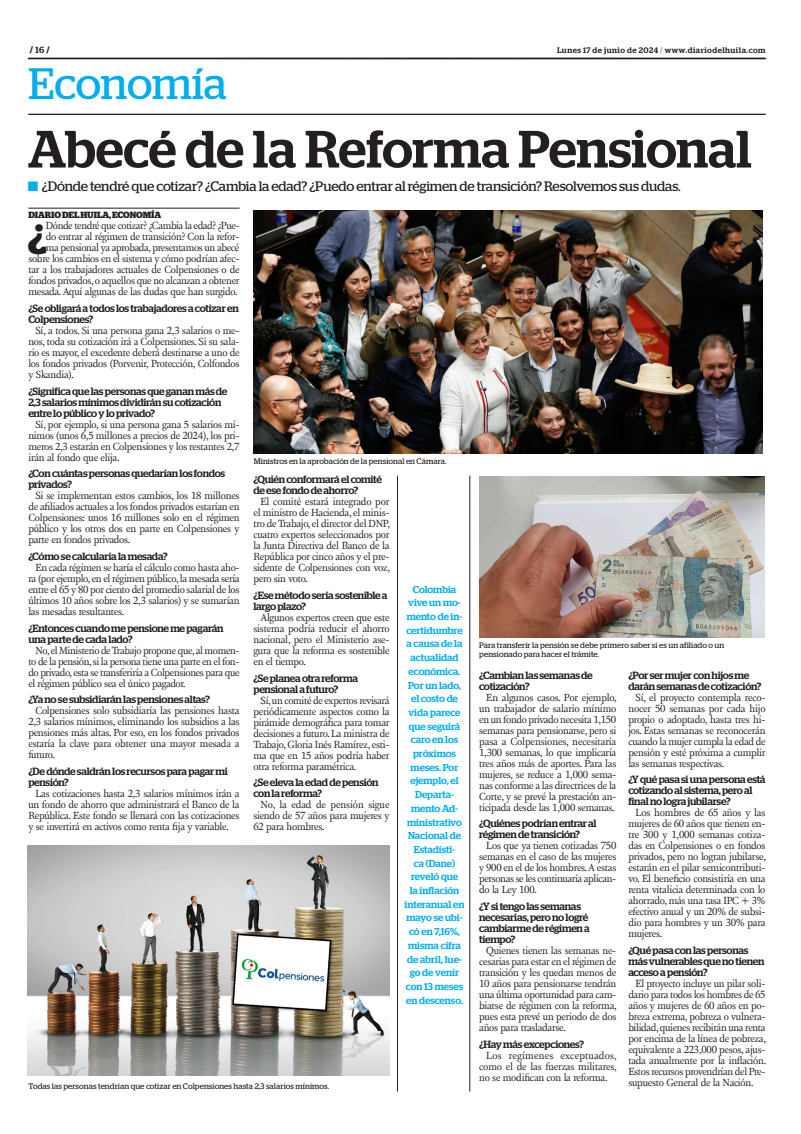
<style>
.page{position:relative;width:801px;height:1134px;background:#fff}
.page>*{position:absolute;margin:0;border:0;box-sizing:border-box;transform-origin:0 0}
.TITULO{font:500 52.4px "Stag";color:#231f20}
.t1{font:43.9px "Stag";letter-spacing:-.005em;color:#00aeef}
.TEXTO_UNO{font:600 42px "Stag";color:#231f20}
.SUMARIO{font:13.7px "Stag";letter-spacing:-.01em;color:#231f20}
.TEXTO{font:10.6px/11px "New Fournier BP";letter-spacing:-.025em;color:#231f20;text-align:justify}
.TEXTO_UNO-2{font:10.6px/11px "New Fournier BP";letter-spacing:-.035em;color:#231f20;text-align:right}
.INTERTITULO{font:500 10.5px/11px "Stag";letter-spacing:-.025em;color:#231f20}
.DESTACADO_AZUL{font:500 10px/13.7px "Stag";color:#00aeef;text-align:center}
.CREDITO_1{font:700 9px "Stag";letter-spacing:-.005em;color:#231f20}
.PIE_DE_FOTO{font:8px/9px "Stag";letter-spacing:.01em;color:#231f20}
.t2{font:500 8px "Stag";letter-spacing:.06em;color:#231f20}
.s1{font-weight:500}
.s2{font-weight:300}
.s3{color:#00aeef}
</style>
<div class="page">
<svg style="left:28px;top:58px;width:737px;height:1px"></svg>
<hr style="left:28px;top:114px;width:737px;height:1px;background:#231f20">
<img style="left:253px;top:210px;width:509px;height:243px">
<img style="left:479px;top:476px;width:285px;height:161px">
<img style="left:28px;top:845px;width:361px;height:230px">
<hr style="left:28px;top:208px;width:212px;height:1px;background:#231f20">
<hr style="left:397px;top:476px;width:1px;height:615px;background:#231f20">
<hr style="left:469px;top:476px;width:1px;height:615px;background:#231f20">
<p class="CREDITO_1" style="left:30px;top:45px;width:21px">/ <span class="s1">16</span> /</p>
<p class="t2" style="left:557px;top:45px;width:210px">Lunes 17 de junio de 2024 <span class="s2">/</span> www.diariodelhuila.com</p>
<p class="t1" style="left:28px;top:58px;width:200px">Economía</p>
<p class="TITULO" style="left:28px;top:118px;width:725px">Abecé de la Reforma Pensional</p>
<p class="SUMARIO" style="left:28px;top:178px;width:654px"><span class="s3">■</span> ¿Dónde tendré que cotizar? ¿Cambia la edad? ¿Puedo entrar al régimen de transición? Resolvemos sus dudas.</p>
<p class="CREDITO_1" style="left:28px;top:210px;width:134px">DIARIO DEL HUILA, ECONOMÍA</p>
<p class="TEXTO_UNO" style="left:28px;top:212px;width:20px">¿</p>
<p class="TEXTO_UNO-2" style="left:28px;top:220px;width:213px">Dónde tendré que cotizar? ¿Cambia la edad? ¿Pue-<br>do entrar al régimen de transición? Con la refor-<br>ma pensional ya aprobada, presentamos un abecé sobre los cambios en el sistema y cómo podrían afec&shy;tar a los trabajadores actuales de Colpensiones o de fondos privados, o aquellos que no alcanzan a obtener mesada. Aquí algunas de las dudas que han surgido.</p>
<p class="INTERTITULO" style="left:28px;top:303px;width:212px">¿Se obligará a todos los trabajadores a cotizar en<br>Colpensiones?</p>
<p class="TEXTO" style="left:28px;top:325px;width:213px;text-indent:7px">Sí, a todos. Si una persona gana 2,3 salarios o me&shy;nos, toda su cotización irá a Colpensiones. Si su sala&shy;rio es mayor, el excedente deberá destinarse a uno de los fondos privados (Porvenir, Protección, Colfondos y Skandia).</p>
<p class="INTERTITULO" style="left:28px;top:385px;width:201px">¿Significa que las personas que ganan más de<br>2,3 salarios mínimos dividirán su cotización entre lo público y lo privado?</p>
<p class="TEXTO" style="left:28px;top:419px;width:213px;text-indent:7px">Sí, por ejemplo, si una persona gana 5 salarios mí&shy;nimos (unos 6,5 millones a precios de 2024), los pri&shy;meros 2,3 estarán en Colpensiones y los restantes 2,7 irán al fondo que elija.</p>
<p class="INTERTITULO" style="left:28px;top:468px;width:198px">¿Con cuántas personas quedarían los fondos privados?</p>
<p class="TEXTO" style="left:28px;top:490px;width:213px;text-indent:7px">Si se implementan estos cambios, los 18 millones de afiliados actuales a los fondos privados estarían en Colpensiones: unos 16 millones solo en el régimen público y los otros dos en parte en Colpensiones y parte en fondos privados.</p>
<p class="INTERTITULO" style="left:28px;top:551px;width:141px">¿Cómo se calcularía la mesada?</p>
<p class="TEXTO" style="left:28px;top:562px;width:213px;text-indent:7px">En cada régimen se haría el cálculo como hasta aho&shy;ra (por ejemplo, en el régimen público, la mesada sería entre el 65 y 80 por ciento del promedio salarial de los últimos 10 años sobre los 2,3 salarios) y se sumarían las mesadas resultantes.</p>
<p class="INTERTITULO" style="left:28px;top:622px;width:197px">¿Entonces cuando me pensione me pagarán una parte de cada lado?</p>
<p class="TEXTO" style="left:28px;top:645px;width:213px;text-indent:7px">No, el Ministerio de Trabajo propone que, al momen&shy;to de la pensión, si la persona tiene una parte en el fon&shy;do privado, esta se transferiría a Colpensiones para que el régimen público sea el único pagador.</p>
<p class="INTERTITULO" style="left:28px;top:694px;width:183px">¿Ya no se subsidiarán las pensiones altas?</p>
<p class="TEXTO" style="left:28px;top:705px;width:213px;text-indent:7px">Colpensiones solo subsidiaría las pensiones hasta 2,3 salarios mínimos, eliminando los subsidios a las pensiones más altas. Por eso, en los fondos privados estaría la clave para obtener una mayor mesada a futuro.</p>
<p class="INTERTITULO" style="left:28px;top:766px;width:201px">¿De dónde saldrán los recursos para pagar mi pensión?</p>
<p class="TEXTO" style="left:28px;top:788px;width:213px;text-indent:7px">Las cotizaciones hasta 2,3 salarios mínimos irán a un fondo de ahorro que administrará el Banco de la República. Este fondo se llenará con las cotizaciones y se invertirá en activos como renta fija y variable.</p>
<p class="PIE_DE_FOTO" style="left:254px;top:456px;width:194px">Ministros en la aprobación de la pensional en Cámara.</p>
<p class="INTERTITULO" style="left:253px;top:474px;width:130px">¿Quién conformará el comité de ese fondo de ahorro?</p>
<p class="TEXTO" style="left:253px;top:496px;width:138px;text-indent:7px">El comité estará integrado por el ministro de Hacienda, el minis&shy;tro de Trabajo, el director del DNP, cuatro expertos seleccionados por la Junta Directiva del Banco de la República por cinco años y el pre&shy;sidente de Colpensiones con voz, pero sin voto.</p>
<p class="INTERTITULO" style="left:253px;top:589px;width:136px">¿Ese método sería sostenible a largo plazo?</p>
<p class="TEXTO" style="left:253px;top:612px;width:138px;text-indent:7px">Algunos expertos creen que este sistema podría reducir el ahorro nacional, pero el Ministerio ase&shy;gura que la reforma es sostenible en el tiempo.</p>
<p class="INTERTITULO" style="left:253px;top:672px;width:106px">¿Se planea otra reforma pensional a futuro?</p>
<p class="TEXTO" style="left:253px;top:694px;width:138px;text-indent:7px">Sí, un comité de expertos revisará periódicamente aspectos como la pirámide demográfica para tomar decisiones a futuro. La ministra de Trabajo, Gloria Inés Ramírez, esti&shy;ma que en 15 años podría haber otra reforma paramétrica.</p>
<p class="INTERTITULO" style="left:253px;top:777px;width:127px">¿Se eleva la edad de pensión con la reforma?</p>
<p class="TEXTO" style="left:253px;top:799px;width:138px;text-indent:7px">No, la edad de pensión sigue siendo de 57 años para mujeres y 62 para hombres.</p>
<p class="DESTACADO_AZUL" style="left:404px;top:582px;width:61px">Colombia vive un mo&shy;mento de in&shy;certidumbre a causa de la actualidad económica.<br>Por un lado, el costo de vida parece que seguirá caro en los próximos meses. Por ejemplo, el<br>Departa&shy;mento Ad&shy;ministrativo<br>Nacional de<br>Estadísti-<br>ca (Dane) reveló que<br>la inflación interanual en mayo se ubi&shy;có en 7,16%, misma cifra de abril, lue&shy;go de venir con 13 meses en descenso.</p>
<p class="PIE_DE_FOTO" style="left:479px;top:640px;width:247px">Para transferir la pensión se debe primero saber si es un afiliado o un pensionado para hacer el trámite.</p>
<p class="INTERTITULO" style="left:479px;top:669px;width:115px">¿Cambian las semanas de cotización?</p>
<p class="TEXTO" style="left:479px;top:691px;width:139px;text-indent:7px">En algunos casos. Por ejemplo, un trabajador de salario mínimo en un fondo privado necesita 1,150 semanas para pensionarse, pero si pasa a Colpensiones, necesitaría 1,300 semanas, lo que implicaría tres años más de aportes. Para las mujeres, se reduce a 1,000 sema&shy;nas conforme a las directrices de la Corte, y se prevé la prestación an&shy;ticipada desde las 1,000 semanas.</p>
<p class="INTERTITULO" style="left:479px;top:818px;width:119px">¿Quiénes podrían entrar al régimen de transición?</p>
<p class="TEXTO" style="left:479px;top:840px;width:139px;text-indent:7px">Los que ya tienen cotizadas 750 semanas en el caso de las mujeres y 900 en el de los hombres. A estas personas se les continuaría aplican&shy;do la Ley 100.</p>
<p class="INTERTITULO" style="left:479px;top:901px;width:112px">¿Y si tengo las semanas necesarias, pero no logré cambiarme de régimen a tiempo?</p>
<p class="TEXTO" style="left:479px;top:945px;width:139px;text-indent:7px">Quienes tienen las semanas ne&shy;cesarias para estar en el régimen de transición y les quedan menos de 10 años para pensionarse tendrán una última oportunidad para cam&shy;biarse de régimen con la reforma, pues esta prevé un periodo de dos años para trasladarse.</p>
<p class="INTERTITULO" style="left:479px;top:1038px;width:106px">¿Hay más excepciones?</p>
<p class="TEXTO" style="left:479px;top:1049px;width:139px;text-indent:7px">Los regímenes exceptuados, como el de las fuerzas militares, no se modifican con la reforma.</p>
<p class="INTERTITULO" style="left:628px;top:669px;width:135px">¿Por ser mujer con hijos me darán semanas de cotización?</p>
<p class="TEXTO" style="left:628px;top:691px;width:139px;text-indent:7px">Sí, el proyecto contempla reco&shy;nocer 50 semanas por cada hijo propio o adoptado, hasta tres hi&shy;jos. Estas semanas se reconocerán cuando la mujer cumpla la edad de pensión y esté próxima a cumplir las semanas respectivas.</p>
<p class="INTERTITULO" style="left:628px;top:774px;width:139px">¿Y qué pasa si una persona está cotizando al sistema, pero al final no logra jubilarse?</p>
<p class="TEXTO" style="left:628px;top:807px;width:139px;text-indent:7px">Los hombres de 65 años y las mujeres de 60 años que tienen en&shy;tre 300 y 1,000 semanas cotiza&shy;das en Colpensiones o en fondos privados, pero no logran jubilarse, estarán en el pilar semicontributi&shy;vo. El beneficio consistiría en una renta vitalicia determinada con lo ahorrado, más una tasa IPC + 3% efectivo anual y un 20% de subsi&shy;dio para hombres y un 30% para mujeres.</p>
<p class="INTERTITULO" style="left:628px;top:945px;width:138px">¿Qué pasa con las personas más vulnerables que no tienen acceso a pensión?</p>
<p class="TEXTO" style="left:628px;top:978px;width:139px;text-indent:7px">El proyecto incluye un pilar soli&shy;dario para todos los hombres de 65 años y mujeres de 60 años en po&shy;breza extrema, pobreza o vulnera&shy;bilidad, quienes recibirán una renta por encima de la línea de pobreza, equivalente a 223,000 pesos, ajus&shy;tada anualmente por la inflación.<br>Estos recursos provendrían del Pre&shy;supuesto General de la Nación.</p>
<p class="PIE_DE_FOTO" style="left:28px;top:1081px;width:302px">Todas las personas tendrían que cotizar en Colpensiones hasta 2,3 salarios mínimos.</p>
</div>
